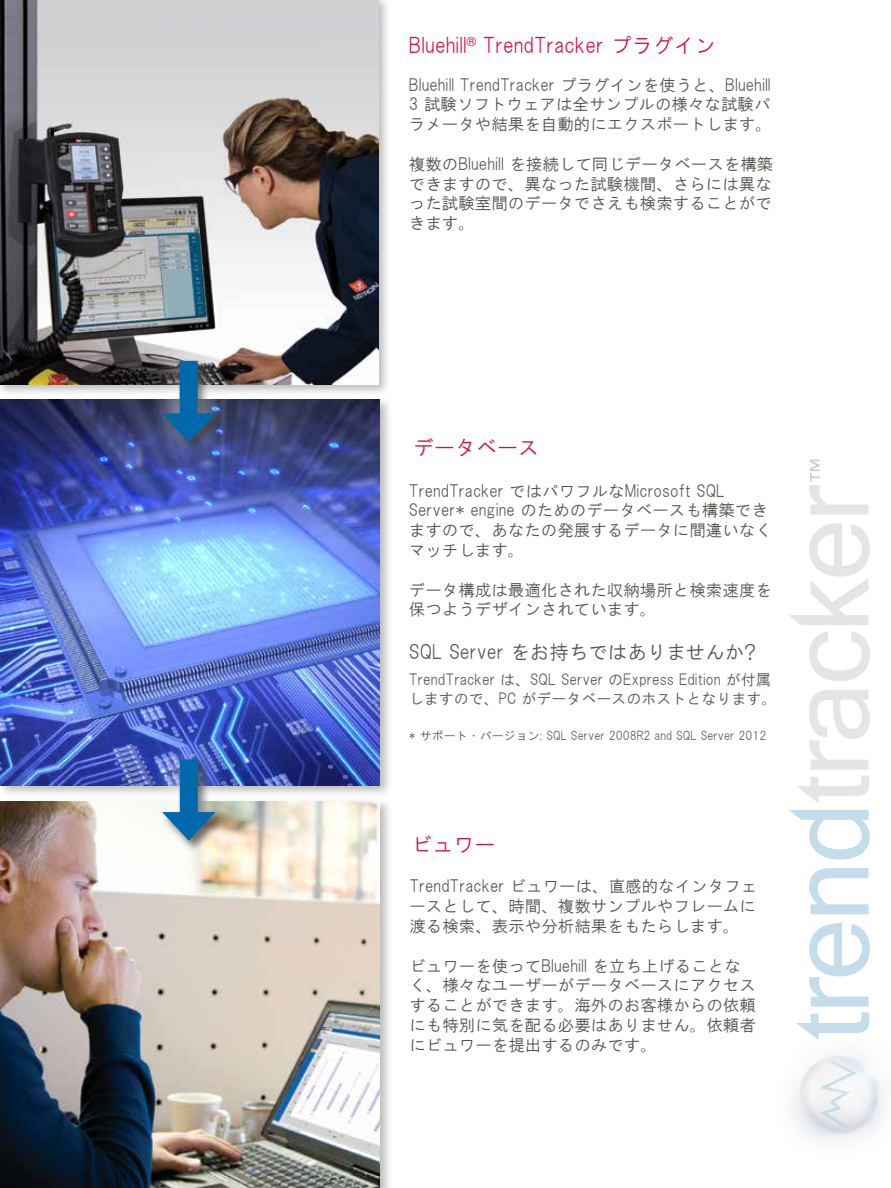
<style>
.page{position:relative;width:891px;height:1188px;background:#fff}
.page>*{position:absolute;margin:0;border:0;box-sizing:border-box;transform-origin:0 0}
.t1{font:21px "HGS Gothic M";color:#d31045}
.t2{font:19.5px "HGS Gothic M";color:#53534c}
.t3{font:16.5px/19.8px "HGS Gothic M";color:#53534c;text-align:justify}
.t4{font:15px/19.5px "HGS Gothic M";color:#53534c}
.t5{font:12px "HGS Gothic M";color:#53534c}
</style>
<div class="page">
<div style="left:0;top:0;width:391px;height:398px;background:#000;opacity:.27"></div>
<img style="left:0;top:0;width:378px;height:384px">
<div style="left:0;top:798px;width:393px;height:390px;background:#000;opacity:.27"></div>
<img style="left:1px;top:801px;width:379px;height:387px">
<div style="left:0;top:396px;width:393px;height:402px;background:#000;opacity:.27"></div>
<img style="left:1px;top:400px;width:379px;height:385px">
<div style="left:136px;top:330px;width:106px;height:140px;background:#fff;opacity:.75"></div>
<div style="left:180px;top:361px;width:18px;height:63px;background:#0068ab"></div>
<svg style="left:162px;top:413px;width:53px;height:29px;background:#265d90"></svg>
<div style="left:136px;top:729px;width:106px;height:139px;background:#fff;opacity:.75"></div>
<div style="left:180px;top:760px;width:18px;height:63px;background:#0068ab"></div>
<svg style="left:162px;top:812px;width:53px;height:29px"></svg>
<svg style="left:809px;top:923px;width:61px;height:73px"></svg>
<svg style="left:809px;top:868px;width:60px;height:46px"></svg>
<svg style="left:789px;top:810px;width:81px;height:50px"></svg>
<svg style="left:797px;top:690px;width:73px;height:113px"></svg>
<svg style="left:809px;top:631px;width:61px;height:50px"></svg>
<svg style="left:789px;top:523px;width:81px;height:102px"></svg>
<img style="left:792px;top:996px;width:92px;height:146px">
<svg style="left:809px;top:460px;width:60px;height:55px"></svg>
<p class="t1" style="left:409px;top:35px;width:308px">Bluehill<sup>®</sup> TrendTracker プラグイン</p>
<p class="t3" style="left:409px;top:75px;width:364px">Bluehill TrendTracker プラグインを使うと、Bluehill 3 試験ソフトウェアは全サンプルの様々な試験パラメータや結果を自動的にエクスポートします。</p>
<p class="t3" style="left:409px;top:154px;width:366px">複数のBluehill を接続して同じデータベースを構築できますので、異なった試験機間、さらには異なった試験室間のデータでさえも検索することができます。</p>
<p class="t1" style="left:413px;top:436px;width:127px">データベース</p>
<p class="t3" style="left:409px;top:481px;width:364px;text-align:left">TrendTracker ではパワフルなMicrosoft SQL<br>Server* engine のためのデータベースも構築できますので、あなたの発展するデータに間違いなくマッチします。</p>
<p class="t3" style="left:409px;top:580px;width:364px">データ構成は最適化された収納場所と検索速度を保つようデザインされています。</p>
<p class="t2" style="left:409px;top:642px;width:348px">SQL Server をお持ちではありませんか?</p>
<p class="t4" style="left:409px;top:670px;width:369px">TrendTracker は、SQL Server のExpress Edition が付属しますので、PC がデータベースのホストとなります。</p>
<p class="t5" style="left:409px;top:730px;width:359px">* サポート・バージョン: SQL Server 2008R2 and SQL Server 2012</p>
<p class="t1" style="left:412px;top:834px;width:85px">ビュワー</p>
<p class="t3" style="left:409px;top:876px;width:349px">TrendTracker ビュワーは、直感的なインタフェースとして、時間、複数サンプルやフレームに渡る検索、表示や分析結果をもたらします。</p>
<p class="t3" style="left:409px;top:956px;width:348px;text-align:left">ビュワーを使ってBluehill を立ち上げることなく、様々なユーザーがデータベースにアクセスすることができます。海外のお客様からの依頼にも特別に気を配る必要はありません。依頼者にビュワーを提出するのみです。</p>
</div>
